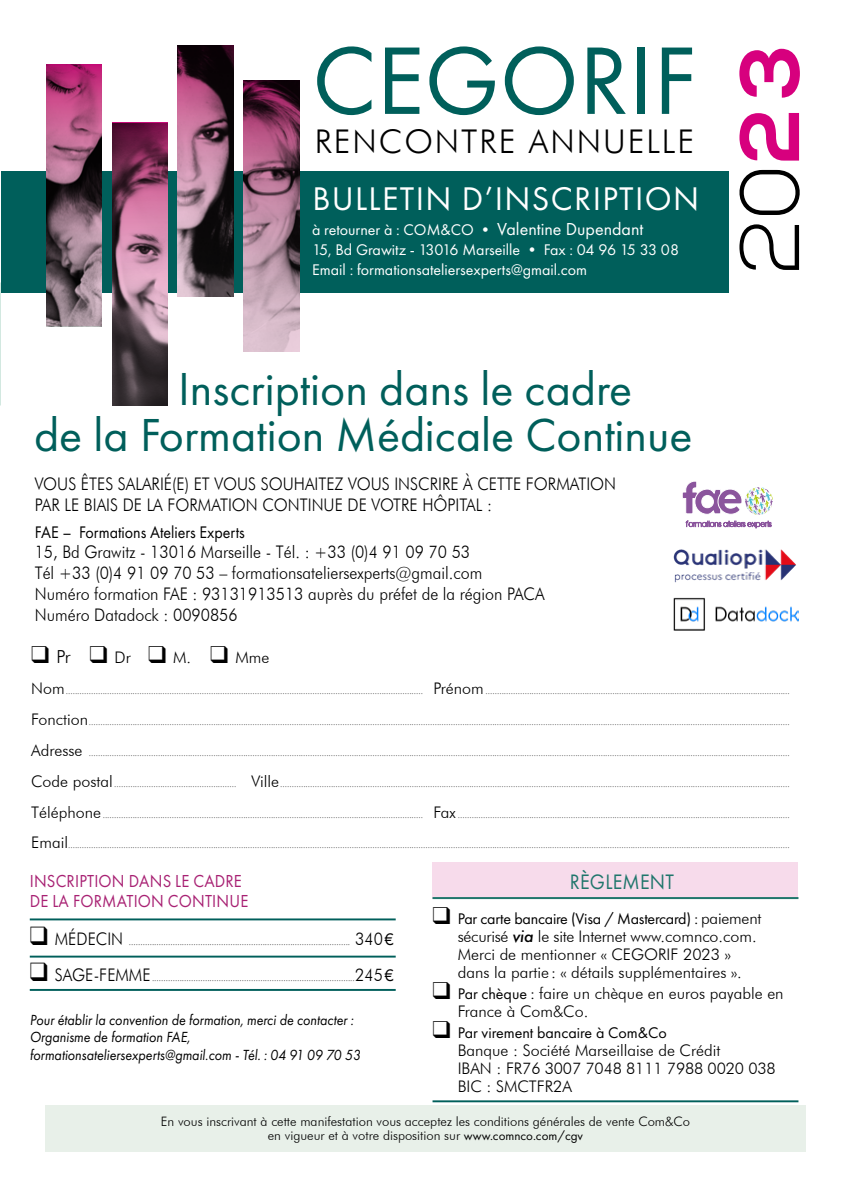
<style>
.page{position:relative;width:851px;height:1191px;background:#fff}
.page>*{position:absolute;margin:0;border:0;box-sizing:border-box;transform-origin:0 0}
.t1{font:99.4px "Futura PT";color:#005f5b}
.t2{font:300 84px "Nexa";color:#000}
.t3{font:48px/46px "Futura PT";color:#005f5b}
.t4{font:34px "Futura PT";letter-spacing:.04em;color:#fff}
.t5{font:300 32.6px "Futura BT";letter-spacing:.06em;color:#000}
.t6{font:21.8px "Futura PT";letter-spacing:.01em;color:#1f766c;scale:.92 1}
.t7{font:18px/20px "Futura PT";letter-spacing:.01em;color:#a82173;scale:.92 1}
.t8{font:300 17.4px/20.8px "Futura BT";color:#000;scale:.92 1}
.t9{font:17.4px "Futura PT";color:#000;scale:.92 1}
.t10{font:300 16px/18px "Futura BT";color:#000}
.t11{font:16px/20px "Futura PT";color:#fff}
.t12{font:16px "Futura PT";letter-spacing:-.015em;color:#000}
.t13{font:italic 15.2px/17.4px "Futura PT";color:#000;scale:.92 1}
.t14{font:300 13px/14px "Futura BT";color:#000;text-align:center}
.t15{font:300 8.6px "Futura BT";color:#000;scale:.92 1}
.t16{font:300 8px "Futura BT";color:#000}
.s1{font-size:18px}
.s2{font-weight:700;color:#d7007e}
.s3{font-size:16px}
.s4{font-size:17.4px}
.s5{font-family:"Futura PT";font-weight:400;font-size:17.4px}
.s6{font-family:"Futura BT";font-weight:300}
.s7{font-family:"Futura";font-weight:500;font-style:italic}
.s8{font-family:"Futura PT";font-weight:400}
</style>
<div class="page">
<div style="left:432px;top:862px;width:366px;height:36px;background:#f7dbeb"></div>
<div style="left:1px;top:172px;width:727px;height:121px;background:#005f5b"></div>
<img style="left:178px;top:45px;width:55px;height:252px">
<img style="left:244px;top:81px;width:55px;height:270px">
<img style="left:46px;top:64px;width:56px;height:262px">
<img style="left:112px;top:123px;width:55px;height:282px">
<hr style="left:30px;top:918px;width:365px;height:2px;background:#005f5b">
<hr style="left:30px;top:955px;width:365px;height:2px;background:#005f5b">
<hr style="left:30px;top:989px;width:365px;height:2px;background:#005f5b">
<hr style="left:432px;top:897px;width:366px;height:2px;background:#1f766c">
<hr style="left:432px;top:1100px;width:366px;height:2px;background:#005f5b">
<svg style="left:682px;top:481px;width:91px;height:47px"></svg>
<img style="left:673px;top:549px;width:123px;height:34px">
<img style="left:673px;top:597px;width:125px;height:34px">
<div style="left:45px;top:1104px;width:760px;height:47px;background:#e8f0e9"></div>
<h1 class="t1" style="left:312px;top:22px;width:386px">CEGORIF</h1>
<h3 class="t5" style="left:314px;top:122px;width:381px">RENCONTRE ANNUELLE</h3>
<h3 class="t4" style="left:312px;top:178px;width:388px">BULLETIN D’INSCRIPTION</h3>
<h3 class="t11" style="left:312px;top:220px;width:368px">à retourner à : COM&amp;CO • <span class="s1">Valentine Dupendant<br></span>15, Bd Grawitz - 13016 Marseille • Fax : 04 96 15 33 08<br>Email : formationsateliersexperts@gmail.com</h3>
<h2 class="t2" style="left:721px;top:273px;width:231px;rotate:-90deg">20<span class="s2">23</span></h2>
<h3 class="t3" style="left:34px;top:366px;width:660px;text-indent:144px">Inscription dans le cadre de la Formation Médicale Continue</h3>
<h3 class="t8" style="left:35px;top:473px;width:633px">VOUS ÊTES SALARIÉ(E) ET VOUS SOUHAITEZ VOUS INSCRIRE À CETTE FORMATION<br>PAR LE BIAIS DE LA FORMATION CONTINUE DE VOTRE HÔPITAL :</h3>
<h3 class="t9" style="left:35px;top:521px;width:230px">FAE – Formations Ateliers Experts</h3>
<h3 class="t8" style="left:35px;top:542px;width:555px">15, Bd Grawitz - 13016 Marseille - Tél. : +33 (0)4 91 09 70 53<br>Tél +33 (0)4 91 09 70 53 – formationsateliersexperts@gmail.com<br>Numéro formation FAE : 93131913513 auprès du préfet de la région PACA Numéro Datadock : 0090856</h3>
<h3 class="t10" style="left:31px;top:648px;width:239px">❑ <span class="s1">Pr</span> ❑ Dr ❑ M. ❑ Mme</h3>
<p class="t16" style="left:31px;top:686px;width:760px"><span class="s3">Nom</span>........................................................................................................................................................... <span class="s3">Prénom</span> ....................................................................................................................................</p>
<p class="t16" style="left:31px;top:717px;width:760px"><span class="s3">Fonction</span>................................................................................................................................................................................................................................................................................................................</p>
<p class="t16" style="left:31px;top:748px;width:760px"><span class="s3">Adresse</span> ................................................................................................................................................................................................................................................................................................................</p>
<p class="t16" style="left:31px;top:779px;width:760px"><span class="s3">Code postal</span> ..................................................... <span class="s3">Ville</span>.............................................................................................................................................................................................................................</p>
<p class="t16" style="left:31px;top:810px;width:760px"><span class="s3">Téléphone</span> ........................................................................................................................................... <span class="s3">Fax</span> ................................................................................................................................................</p>
<p class="t16" style="left:31px;top:840px;width:760px"><span class="s3">Email</span>.........................................................................................................................................................................................................................................................................................................................</p>
<h3 class="t7" style="left:30px;top:870px;width:239px">INSCRIPTION DANS LE CADRE<br>DE LA FORMATION CONTINUE</h3>
<p class="t15" style="left:30px;top:937px;width:397px">❑ <span class="s4">MÉDECIN</span> ................................................................................................ <span class="s4">340</span><span class="s5">€</span></p>
<p class="t15" style="left:30px;top:972px;width:397px">❑ <span class="s4">SAGE-FEMME</span> ........................................................................................<span class="s4">245</span><span class="s5">€</span></p>
<h3 class="t13" style="left:30px;top:1011px;width:361px">Pour établir la convention de formation, merci de contacter :<br>Organisme de formation FAE, formationsateliersexperts@gmail.com - Tél. : 04 91 09 70 53</h3>
<h3 class="t6" style="left:569px;top:869px;width:115px">RÈGLEMENT</h3>
<h3 class="t12" style="left:432px;top:909px;width:330px">❑ Par carte bancaire (Visa / Mastercard) : <span class="s6">paiement</span></h3>
<h3 class="t10" style="left:457px;top:927px;width:300px">sécurisé <span class="s7">via</span> le site Internet www.comnco.com.<br>Merci de mentionner « CEGORIF 2023 » dans la partie : « détails supplémentaires ».</h3>
<h3 class="t10" style="left:457px;top:984px;width:327px;text-indent:-25px">❑ <span class="s8">Par chèque :</span> faire un chèque en euros payable en<br>France à Com&amp;Co.</h3>
<h3 class="t12" style="left:432px;top:1023px;width:236px">❑ Par virement bancaire à Com&amp;Co</h3>
<h3 class="t10" style="left:457px;top:1041px;width:319px">Banque : Société Marseillaise de Crédit<br>IBAN : FR76 3007 7048 8111 7988 0020 038<br>BIC : SMCTFR2A</h3>
<h3 class="t14" style="left:161px;top:1114px;width:530px">En vous inscrivant à cette manifestation vous acceptez les conditions générales de vente Com&amp;Co en vigueur et à votre disposition sur <span class="s8">www.comnco.com/cgv</span></h3>
</div>
